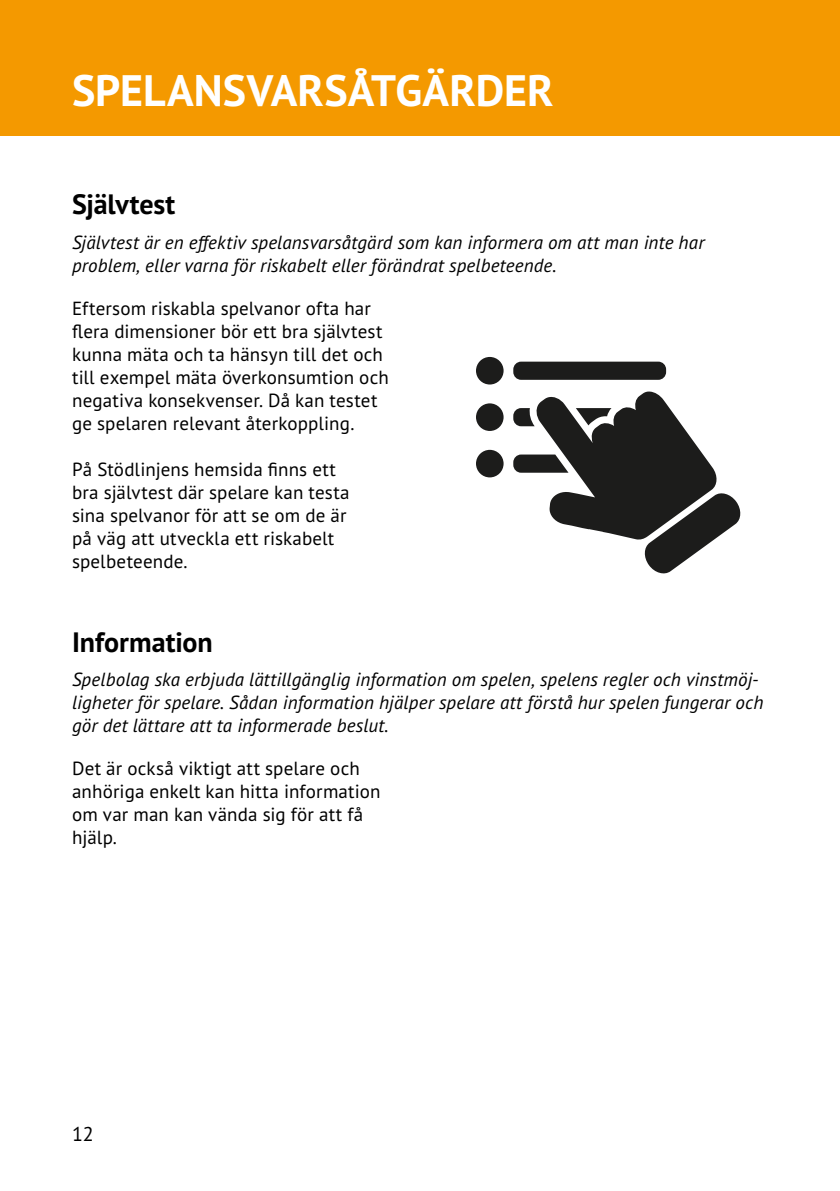
<style>
.page{position:relative;width:840px;height:1191px;background:#fff}
.page>*{position:absolute;margin:0;border:0;box-sizing:border-box;transform-origin:0 0}
.Rubrik_1{font:700 44px "PT Sans Pro";color:#fff}
.Rubrik_2{font:700 28px "PT Sans Pro";letter-spacing:-.005em;color:#000}
.t1{font:20px "PT Sans Pro";color:#000}
.Brödtext{font:19px/23px "PT Sans Pro";letter-spacing:.005em;color:#000}
.Ingress{font:italic 19px/23px "PT Sans Pro";letter-spacing:.005em;color:#000}
</style>
<div class="page">
<div style="left:0;top:0;width:839px;height:136px;background:#f49900"></div>
<div style="left:475px;top:357px;width:28px;height:27px;background:#1c1c1b;border-radius:50%"></div>
<div style="left:475px;top:403px;width:28px;height:28px;background:#1c1c1b;border-radius:50%"></div>
<div style="left:475px;top:450px;width:28px;height:27px;background:#1c1c1b;border-radius:50%"></div>
<div style="left:513px;top:362px;width:152px;height:18px;background:#1c1c1b;border-radius:8px"></div>
<svg style="left:513px;top:391px;width:226px;height:182px"></svg>
<p class="Rubrik_1" style="left:72px;top:61px;width:483px">SPELANSVARSÅTGÄRDER</p>
<p class="Rubrik_2" style="left:72px;top:186px;width:105px">Självtest</p>
<p class="Ingress" style="left:72px;top:230px;width:633px">Självtest är en effektiv spelansvarsåtgärd som kan informera om att man inte har problem, eller varna för riskabelt eller förändrat spelbeteende.</p>
<p class="Brödtext" style="left:72px;top:296px;width:318px">Eftersom riskabla spelvanor ofta har flera dimensioner bör ett bra självtest kunna mäta och ta hänsyn till det och till exempel mäta överkonsumtion och negativa konsekvenser. Då kan testet ge spelaren relevant återkoppling.</p>
<p class="Brödtext" style="left:72px;top:457px;width:279px">På Stödlinjens hemsida finns ett bra självtest där spelare kan testa sina spelvanor för att se om de är på väg att utveckla ett riskabelt spelbeteende.</p>
<p class="Rubrik_2" style="left:72px;top:623px;width:142px">Information</p>
<p class="Ingress" style="left:72px;top:667px;width:692px">Spelbolag ska erbjuda lättillgänglig information om spelen, spelens regler och vinstmöj&shy;ligheter för spelare. Sådan information hjälper spelare att förstå hur spelen fungerar och gör det lättare att ta informerade beslut.</p>
<p class="Brödtext" style="left:72px;top:756px;width:310px">Det är också viktigt att spelare och anhöriga enkelt kan hitta information om var man kan vända sig för att få hjälp.</p>
<p class="t1" style="left:72px;top:1121px;width:23px">12</p>
</div>
